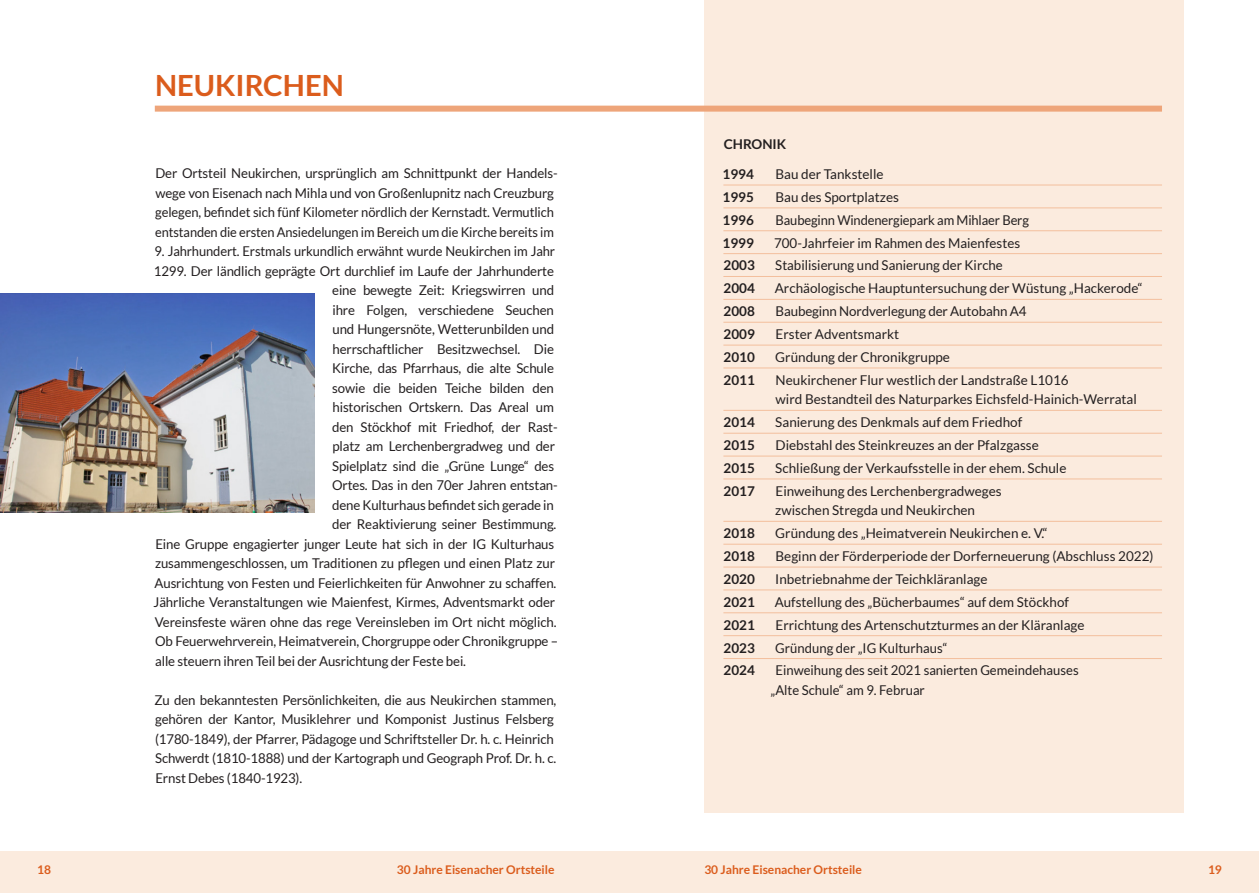
<style>
.page{position:relative;width:1259px;height:893px;background:#fff}
.page>*{position:absolute;margin:0;border:0;box-sizing:border-box;transform-origin:0 0}
.t1{font:700 29.25px "Lato";color:#db5c1c}
.t2{font:13.5px/19.5px "Lato";letter-spacing:-.01em;color:#231f20}
.t3{font:13.5px "Lato";letter-spacing:-.01em;color:#231f20;scale:.96 1}
.t4{font:700 13.5px/29.5px "Lato";color:#231f20}
.t5{font:700 12px "Lato";color:#db5c1c}
</style>
<div class="page">
<div style="left:0;top:851px;width:1259px;height:42px;background:#fbebde"></div>
<div style="left:704px;top:0;width:480px;height:812px;background:#fbebde"></div>
<img style="left:0;top:293px;width:315px;height:219px">
<hr style="left:723px;top:185px;width:52px;height:1px;background:#f3bf9d">
<hr style="left:775px;top:185px;width:387px;height:1px;background:#f3bf9d">
<hr style="left:723px;top:207px;width:52px;height:1px;background:#f3bf9d">
<hr style="left:775px;top:207px;width:387px;height:1px;background:#f3bf9d">
<hr style="left:723px;top:230px;width:52px;height:1px;background:#f3bf9d">
<hr style="left:775px;top:230px;width:387px;height:1px;background:#f3bf9d">
<hr style="left:723px;top:253px;width:52px;height:1px;background:#f3bf9d">
<hr style="left:775px;top:253px;width:387px;height:1px;background:#f3bf9d">
<hr style="left:723px;top:276px;width:52px;height:1px;background:#f3bf9d">
<hr style="left:775px;top:276px;width:387px;height:1px;background:#f3bf9d">
<hr style="left:723px;top:299px;width:52px;height:1px;background:#f3bf9d">
<hr style="left:775px;top:299px;width:387px;height:1px;background:#f3bf9d">
<hr style="left:723px;top:322px;width:52px;height:1px;background:#f3bf9d">
<hr style="left:775px;top:322px;width:387px;height:1px;background:#f3bf9d">
<hr style="left:723px;top:345px;width:52px;height:1px;background:#f3bf9d">
<hr style="left:775px;top:345px;width:387px;height:1px;background:#f3bf9d">
<hr style="left:723px;top:368px;width:52px;height:1px;background:#f3bf9d">
<hr style="left:775px;top:368px;width:387px;height:1px;background:#f3bf9d">
<hr style="left:723px;top:410px;width:52px;height:1px;background:#f3bf9d">
<hr style="left:775px;top:410px;width:387px;height:1px;background:#f3bf9d">
<hr style="left:723px;top:433px;width:52px;height:1px;background:#f3bf9d">
<hr style="left:775px;top:433px;width:387px;height:1px;background:#f3bf9d">
<hr style="left:723px;top:456px;width:52px;height:1px;background:#f3bf9d">
<hr style="left:775px;top:456px;width:387px;height:1px;background:#f3bf9d">
<hr style="left:723px;top:479px;width:52px;height:1px;background:#f3bf9d">
<hr style="left:775px;top:479px;width:387px;height:1px;background:#f3bf9d">
<hr style="left:723px;top:521px;width:52px;height:1px;background:#f3bf9d">
<hr style="left:775px;top:521px;width:387px;height:1px;background:#f3bf9d">
<hr style="left:723px;top:544px;width:52px;height:1px;background:#f3bf9d">
<hr style="left:775px;top:544px;width:387px;height:1px;background:#f3bf9d">
<hr style="left:723px;top:567px;width:52px;height:1px;background:#f3bf9d">
<hr style="left:775px;top:567px;width:387px;height:1px;background:#f3bf9d">
<hr style="left:723px;top:590px;width:52px;height:1px;background:#f3bf9d">
<hr style="left:775px;top:590px;width:387px;height:1px;background:#f3bf9d">
<hr style="left:723px;top:612px;width:52px;height:1px;background:#f3bf9d">
<hr style="left:775px;top:612px;width:387px;height:1px;background:#f3bf9d">
<hr style="left:723px;top:635px;width:52px;height:1px;background:#f3bf9d">
<hr style="left:775px;top:635px;width:387px;height:1px;background:#f3bf9d">
<hr style="left:723px;top:658px;width:52px;height:1px;background:#f3bf9d">
<hr style="left:775px;top:658px;width:387px;height:1px;background:#f3bf9d">
<div style="left:155px;top:106px;width:1007px;height:6px;background:#eea57a"></div>
<h1 class="t1" style="left:155px;top:69px;width:190px">NEUKIRCHEN</h1>
<p class="t2" style="left:155px;top:164px;width:404px">Der Ortsteil Neukirchen, ursprünglich am Schnittpunkt der Handels&shy;wege von Eisenach nach Mihla und von Großenlupnitz nach Creuzburg gelegen, befindet sich fünf Kilometer nördlich der Kernstadt. Vermutlich entstanden die ersten Ansiedelungen im Bereich um die Kirche bereits im</p>
<p class="t3" style="left:155px;top:244px;width:419px">9. Jahrhundert. Erstmals urkundlich erwähnt wurde Neukirchen im Jahr</p>
<p class="t2" style="left:154px;top:261px;width:402px">1299. Der ländlich geprägte Ort durchlief im Laufe der Jahrhunderte</p>
<p class="t2" style="left:332px;top:281px;width:223px">eine bewegte Zeit: Kriegswirren und</p>
<p class="t2" style="left:332px;top:300px;width:223px">ihre Folgen, verschiedene Seuchen</p>
<p class="t2" style="left:332px;top:320px;width:223px">und Hungersnöte, Wetterunbilden und</p>
<p class="t2" style="left:332px;top:339px;width:223px">herrschaftlicher Besitzwechsel. Die</p>
<p class="t2" style="left:332px;top:359px;width:223px">Kirche, das Pfarrhaus, die alte Schule</p>
<p class="t2" style="left:332px;top:378px;width:223px">sowie die beiden Teiche bilden den</p>
<p class="t2" style="left:332px;top:398px;width:223px">historischen Ortskern. Das Areal um</p>
<p class="t2" style="left:332px;top:417px;width:227px">den Stöckhof mit Friedhof, der Rast-</p>
<p class="t2" style="left:332px;top:437px;width:224px">platz am Lerchenbergradweg und der</p>
<p class="t2" style="left:332px;top:456px;width:223px">Spielplatz sind die „Grüne Lunge“ des</p>
<p class="t2" style="left:332px;top:476px;width:227px">Ortes. Das in den 70er Jahren entstan-</p>
<p class="t2" style="left:332px;top:495px;width:223px">dene Kulturhaus befindet sich gerade in</p>
<p class="t2" style="left:332px;top:515px;width:226px">der Reaktivierung seiner Bestimmung.</p>
<p class="t2" style="left:155px;top:534px;width:400px">Eine Gruppe engagierter junger Leute hat sich in der IG Kulturhaus</p>
<p class="t2" style="left:155px;top:554px;width:401px">zusammengeschlossen, um Traditionen zu pflegen und einen Platz zur</p>
<p class="t2" style="left:155px;top:573px;width:403px">Ausrichtung von Festen und Feierlichkeiten für Anwohner zu schaffen.</p>
<p class="t2" style="left:154px;top:593px;width:403px">Jährliche Veranstaltungen wie Maienfest, Kirmes, Adventsmarkt oder</p>
<p class="t2" style="left:155px;top:612px;width:403px">Vereinsfeste wären ohne das rege Vereinsleben im Ort nicht möglich.</p>
<p class="t2" style="left:155px;top:632px;width:404px">Ob Feuerwehrverein, Heimatverein, Chorgruppe oder Chronikgruppe –</p>
<p class="t2" style="left:155px;top:651px;width:312px">alle steuern ihren Teil bei der Ausrichtung der Feste bei.</p>
<p class="t2" style="left:154px;top:690px;width:403px">Zu den bekanntesten Persönlichkeiten, die aus Neukirchen stammen, gehören der Kantor, Musiklehrer und Komponist Justinus Felsberg (1780-1849), der Pfarrer, Pädagoge und Schriftsteller Dr. h. c. Heinrich Schwerdt (1810-1888) und der Kartograph und Geograph Prof. Dr. h. c.<br>Ernst Debes (1840-1923).</p>
<p class="t4" style="left:722px;top:129px;width:65px">CHRONIK<br>1994</p>
<p class="t2" style="left:775px;top:164px;width:110px">Bau der Tankstelle</p>
<p class="t4" style="left:722px;top:182px;width:33px">1995</p>
<p class="t2" style="left:775px;top:187px;width:125px">Bau des Sportplatzes</p>
<p class="t4" style="left:722px;top:205px;width:33px">1996</p>
<p class="t3" style="left:775px;top:212px;width:265px">Baubeginn Windenergiepark am Mihlaer Berg</p>
<p class="t4" style="left:722px;top:228px;width:33px">1999</p>
<p class="t2" style="left:774px;top:233px;width:247px">700-Jahrfeier im Rahmen des Maienfestes</p>
<p class="t4" style="left:723px;top:251px;width:33px">2003</p>
<p class="t2" style="left:775px;top:256px;width:229px">Stabilisierung und Sanierung der Kirche</p>
<p class="t4" style="left:723px;top:273px;width:33px">2004</p>
<p class="t2" style="left:775px;top:279px;width:369px">Archäologische Hauptuntersuchung der Wüstung „Hackerode“</p>
<p class="t4" style="left:723px;top:296px;width:33px">2008</p>
<p class="t2" style="left:775px;top:301px;width:252px">Baubeginn Nordverlegung der Autobahn A4</p>
<p class="t4" style="left:723px;top:319px;width:33px">2009</p>
<p class="t2" style="left:775px;top:324px;width:125px">Erster Adventsmarkt</p>
<p class="t4" style="left:723px;top:342px;width:33px">2010</p>
<p class="t2" style="left:775px;top:347px;width:176px">Gründung der Chronikgruppe</p>
<p class="t4" style="left:723px;top:365px;width:33px">2011</p>
<p class="t2" style="left:775px;top:370px;width:363px">Neukirchener Flur westlich der Landstraße L1016<br>wird Bestandteil des Naturparkes Eichsfeld-Hainich-Werratal</p>
<p class="t4" style="left:723px;top:407px;width:33px">2014</p>
<p class="t2" style="left:775px;top:412px;width:248px">Sanierung des Denkmals auf dem Friedhof</p>
<p class="t4" style="left:723px;top:430px;width:33px">2015</p>
<p class="t2" style="left:775px;top:435px;width:265px">Diebstahl des Steinkreuzes an der Pfalzgasse</p>
<p class="t4" style="left:723px;top:453px;width:33px">2015</p>
<p class="t2" style="left:775px;top:458px;width:293px">Schließung der Verkaufsstelle in der ehem. Schule</p>
<p class="t4" style="left:723px;top:476px;width:33px">2017</p>
<p class="t2" style="left:775px;top:481px;width:228px">Einweihung des Lerchenbergradweges zwischen Stregda und Neukirchen</p>
<p class="t4" style="left:723px;top:518px;width:33px">2018</p>
<p class="t2" style="left:775px;top:523px;width:274px">Gründung des „Heimatverein Neukirchen e. V.“</p>
<p class="t4" style="left:723px;top:541px;width:33px">2018</p>
<p class="t2" style="left:775px;top:546px;width:379px">Beginn der Förderperiode der Dorferneuerung (Abschluss 2022)</p>
<p class="t4" style="left:723px;top:564px;width:33px">2020</p>
<p class="t2" style="left:775px;top:569px;width:214px">Inbetriebnahme der Teichkläranlage</p>
<p class="t4" style="left:723px;top:587px;width:33px">2021</p>
<p class="t2" style="left:775px;top:592px;width:296px">Aufstellung des „Bücherbaumes“ auf dem Stöckhof</p>
<p class="t4" style="left:723px;top:610px;width:33px">2021</p>
<p class="t2" style="left:775px;top:615px;width:310px">Errichtung des Artenschutzturmes an der Kläranlage</p>
<p class="t4" style="left:723px;top:633px;width:33px">2023</p>
<p class="t2" style="left:775px;top:638px;width:174px">Gründung der „IG Kulturhaus“</p>
<p class="t4" style="left:723px;top:655px;width:33px">2024</p>
<p class="t2" style="left:770px;top:661px;width:309px;text-indent:5px">Einweihung des seit 2021 sanierten Gemeindehauses „Alte Schule“ am 9. Februar</p>
<p class="t5" style="left:37px;top:862px;width:15px">18</p>
<p class="t5" style="left:397px;top:862px;width:159px">30 Jahre Eisenacher Ortsteile</p>
<p class="t5" style="left:704px;top:862px;width:159px">30 Jahre Eisenacher Ortsteile</p>
<p class="t5" style="left:1208px;top:862px;width:15px">19</p>
</div>
